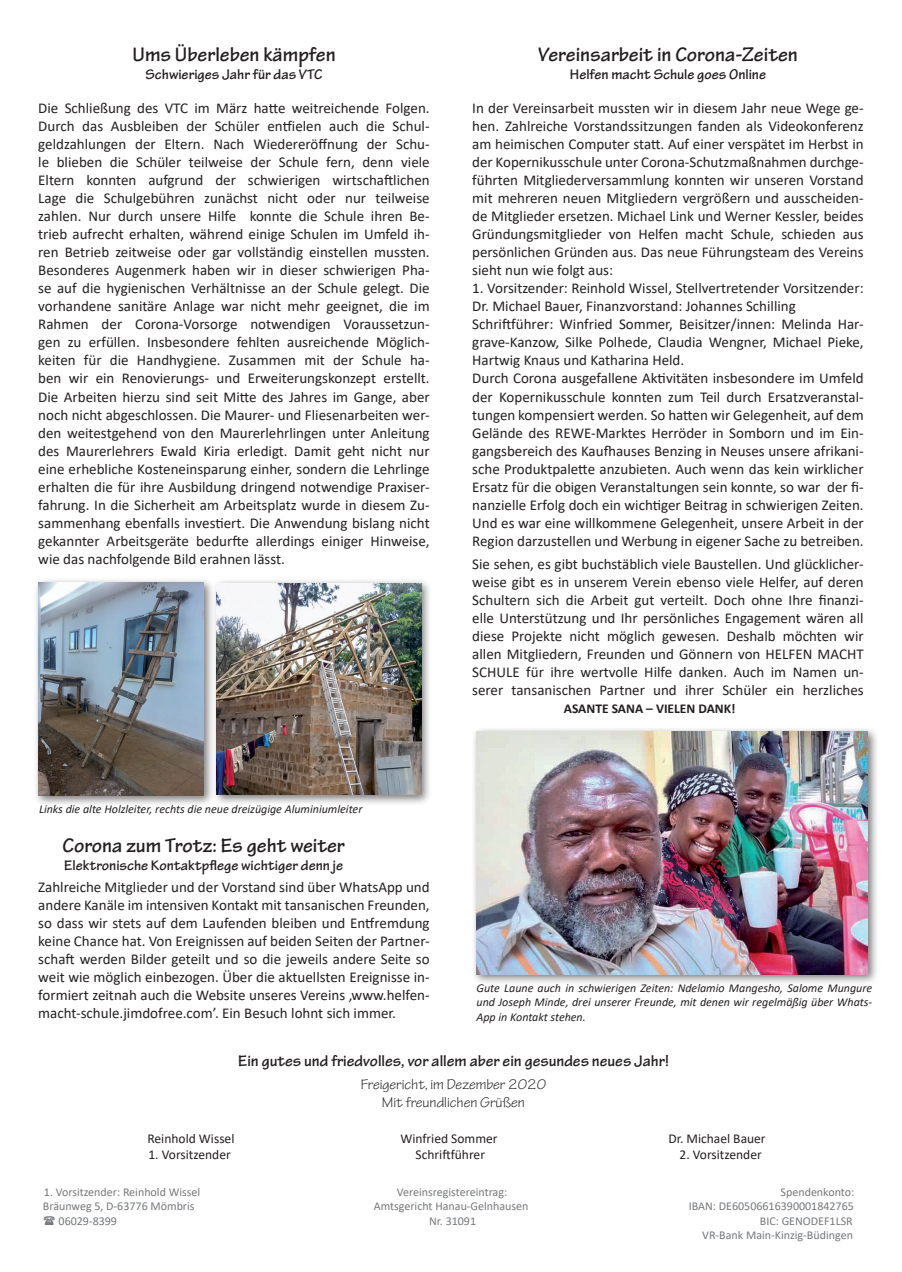
<style>
.page{position:relative;width:902px;height:1272px;background:#fff}
.page>*{position:absolute;margin:0;border:0;box-sizing:border-box;transform-origin:0 0}
.t1{font:700 21px "Tekton Pro";color:#231f20}
.t2{font:700 16.5px "Tekton Pro";color:#231f20}
.t3{font:15px/18px "Calibri";color:#231f20;text-align:justify}
.t4{font:700 15px "Tekton Pro";color:#231f20}
.t5{font:15px/18px "Tekton Pro";color:#231f20;text-align:center}
.t6{font:13.5px "Calibri";color:#231f20}
.t7{font:700 13.5px "Calibri";color:#231f20}
.t8{font:italic 12px/14.4px "Calibri";color:#231f20;text-align:justify}
.t9{font:12px/14.4px "Calibri";color:#76787b;text-align:right}
</style>
<div class="page">
<div style="left:33px;top:577px;width:182px;height:229px;background:#231f20;opacity:.6"></div>
<img style="left:38px;top:583px;width:166px;height:212px">
<div style="left:212px;top:578px;width:220px;height:228px;background:#231f20;opacity:.6"></div>
<img style="left:217px;top:583px;width:204px;height:211px">
<div style="left:471px;top:726px;width:408px;height:259px;background:#231f20;opacity:.6"></div>
<img style="left:476px;top:731px;width:391px;height:243px">
<h1 class="t1" style="left:132px;top:42px;width:205px">Ums Überleben kämpfen</h1>
<p class="t4" style="left:145px;top:65px;width:178px">Schwieriges Jahr für das VTC</p>
<p class="t3" style="left:38px;top:99px;width:393px">Die Schließung des VTC im März hatte weitreichende Folgen.<br>Durch das Ausbleiben der Schüler entfielen auch die Schul&shy;geldzahlungen der Eltern. Nach Wiedereröffnung der Schu&shy;le blieben die Schüler teilweise der Schule fern, denn viele Eltern konnten aufgrund der schwierigen wirtschaftlichen Lage die Schulgebühren zunächst nicht oder nur teilweise zahlen. Nur durch unsere Hilfe konnte die Schule ihren Be&shy;trieb aufrecht erhalten, während einige Schulen im Umfeld ih&shy;ren Betrieb zeitweise oder gar vollständig einstellen mussten.<br>Besonderes Augenmerk haben wir in dieser schwierigen Pha&shy;se auf die hygienischen Verhältnisse an der Schule gelegt. Die vorhandene sanitäre Anlage war nicht mehr geeignet, die im Rahmen der Corona-Vorsorge notwendigen Voraussetzun&shy;gen zu erfüllen. Insbesondere fehlten ausreichende Möglich&shy;keiten für die Handhygiene. Zusammen mit der Schule ha&shy;ben wir ein Renovierungs- und Erweiterungskonzept erstellt.<br>Die Arbeiten hierzu sind seit Mitte des Jahres im Gange, aber noch nicht abgeschlossen. Die Maurer- und Fliesenarbeiten wer&shy;den weitestgehend von den Maurerlehrlingen unter Anleitung des Maurerlehrers Ewald Kiria erledigt. Damit geht nicht nur eine erhebliche Kosteneinsparung einher, sondern die Lehrlinge erhalten die für ihre Ausbildung dringend notwendige Praxiser&shy;fahrung. In die Sicherheit am Arbeitsplatz wurde in diesem Zu&shy;sammenhang ebenfalls investiert. Die Anwendung bislang nicht gekannter Arbeitsgeräte bedurfte allerdings einiger Hinweise, wie das nachfolgende Bild erahnen lässt.</p>
<p class="t8" style="left:39px;top:801px;width:325px">Links die alte Holzleiter, rechts die neue dreizügige Aluminiumleiter</p>
<h1 class="t1" style="left:62px;top:833px;width:284px">Corona zum Trotz: Es geht weiter</h1>
<p class="t4" style="left:64px;top:856px;width:280px">Elektronische Kontaktpflege wichtiger denn je</p>
<p class="t3" style="left:38px;top:877px;width:393px">Zahlreiche Mitglieder und der Vorstand sind über WhatsApp und andere Kanäle im intensiven Kontakt mit tansanischen Freunden, so dass wir stets auf dem Laufenden bleiben und Entfremdung keine Chance hat. Von Ereignissen auf beiden Seiten der Partner&shy;schaft werden Bilder geteilt und so die jeweils andere Seite so weit wie möglich einbezogen. Über die aktuellsten Ereignisse in&shy;formiert zeitnah auch die Website unseres Vereins ‚www.helfen&shy;macht-schule.jimdofree.com’. Ein Besuch lohnt sich immer.</p>
<h1 class="t1" style="left:538px;top:42px;width:261px">Vereinsarbeit in Corona-Zeiten</h1>
<p class="t4" style="left:570px;top:65px;width:197px">Helfen macht Schule goes Online</p>
<p class="t3" style="left:472px;top:99px;width:393px">In der Vereinsarbeit mussten wir in diesem Jahr neue Wege ge&shy;hen. Zahlreiche Vorstandssitzungen fanden als Videokonferenz am heimischen Computer statt. Auf einer verspätet im Herbst in der Kopernikusschule unter Corona-Schutzmaßnahmen durchge&shy;führten Mitgliederversammlung konnten wir unseren Vorstand mit mehreren neuen Mitgliedern vergrößern und ausscheiden&shy;de Mitglieder ersetzen. Michael Link und Werner Kessler, beides Gründungsmitglieder von Helfen macht Schule, schieden aus persönlichen Gründen aus. Das neue Führungsteam des Vereins sieht nun wie folgt aus:</p>
<p class="t3" style="left:472px;top:279px;width:393px;text-align:left">1. Vorsitzender: Reinhold Wissel, Stellvertretender Vorsitzender:<br>Dr. Michael Bauer, Finanzvorstand: Johannes Schilling Schriftführer: Winfried Sommer, Beisitzer/innen: Melinda Har&shy;grave-Kanzow, Silke Polhede, Claudia Wengner, Michael Pieke, Hartwig Knaus und Katharina Held.<br>Durch Corona ausgefallene Aktivitäten insbesondere im Umfeld der Kopernikusschule konnten zum Teil durch Ersatzveranstal&shy;tungen kompensiert werden. So hatten wir Gelegenheit, auf dem Gelände des REWE-Marktes Herröder in Somborn und im Ein&shy;gangsbereich des Kaufhauses Benzing in Neuses unsere afrikani&shy;sche Produktpalette anzubieten. Auch wenn das kein wirklicher Ersatz für die obigen Veranstaltungen sein konnte, so war der fi&shy;nanzielle Erfolg doch ein wichtiger Beitrag in schwierigen Zeiten.<br>Und es war eine willkommene Gelegenheit, unsere Arbeit in der Region darzustellen und Werbung in eigener Sache zu betreiben.</p>
<p class="t3" style="left:472px;top:554px;width:393px">Sie sehen, es gibt buchstäblich viele Baustellen. Und glücklicher&shy;weise gibt es in unserem Verein ebenso viele Helfer, auf deren Schultern sich die Arbeit gut verteilt. Doch ohne Ihre finanzi&shy;elle Unterstützung und Ihr persönliches Engagement wären all diese Projekte nicht möglich gewesen. Deshalb möchten wir allen Mitgliedern, Freunden und Gönnern von HELFEN MACHT SCHULE für ihre wertvolle Hilfe danken. Auch im Namen un&shy;serer tansanischen Partner und ihrer Schüler ein herzliches</p>
<p class="t7" style="left:564px;top:698px;width:173px">ASANTE SANA – VIELEN DANK!</p>
<p class="t8" style="left:476px;top:980px;width:397px">Gute Laune auch in schwierigen Zeiten: Ndelamio Mangesho, Salome Mungure und Joseph Minde, drei unserer Freunde, mit denen wir regelmäßig über Whats-App in Kontakt stehen.</p>
<p class="t2" style="left:238px;top:1050px;width:432px">Ein gutes und friedvolles, vor allem aber ein gesundes neues Jahr!</p>
<p class="t5" style="left:361px;top:1075px;width:187px">Freigericht, im Dezember 2020<br>Mit freundlichen Grüßen</p>
<p class="t6" style="left:147px;top:1129px;width:88px">Reinhold Wissel</p>
<p class="t6" style="left:400px;top:1129px;width:99px">Winfried Sommer</p>
<p class="t6" style="left:668px;top:1129px;width:99px">Dr. Michael Bauer</p>
<p class="t6" style="left:148px;top:1145px;width:84px">1. Vorsitzender</p>
<p class="t6" style="left:415px;top:1145px;width:71px">Schriftführer</p>
<p class="t6" style="left:679px;top:1145px;width:84px">2. Vorsitzender</p>
<p class="t9" style="left:44px;top:1184px;width:158px">1. Vorsitzender: Reinhold Wissel</p>
<p class="t9" style="left:397px;top:1184px;width:112px">Vereinsregistereintrag:</p>
<p class="t9" style="left:780px;top:1184px;width:75px">Spendenkonto:</p>
<p class="t9" style="left:43px;top:1198px;width:153px">Bräunweg 5, D-63776 Mömbris</p>
<p class="t9" style="left:373px;top:1198px;width:156px">Amtsgericht Hanau-Gelnhausen</p>
<p class="t9" style="left:688px;top:1198px;width:167px">IBAN: DE60506616390001842765</p>
<p class="t9" style="left:59px;top:1212px;width:60px">06029-8399</p>
<p class="t9" style="left:429px;top:1212px;width:48px">Nr. 31091</p>
<p class="t9" style="left:702px;top:1212px;width:152px">BIC: GENODEF1LSR<br>VR-Bank Main-Kinzig-Büdingen</p>
</div>
